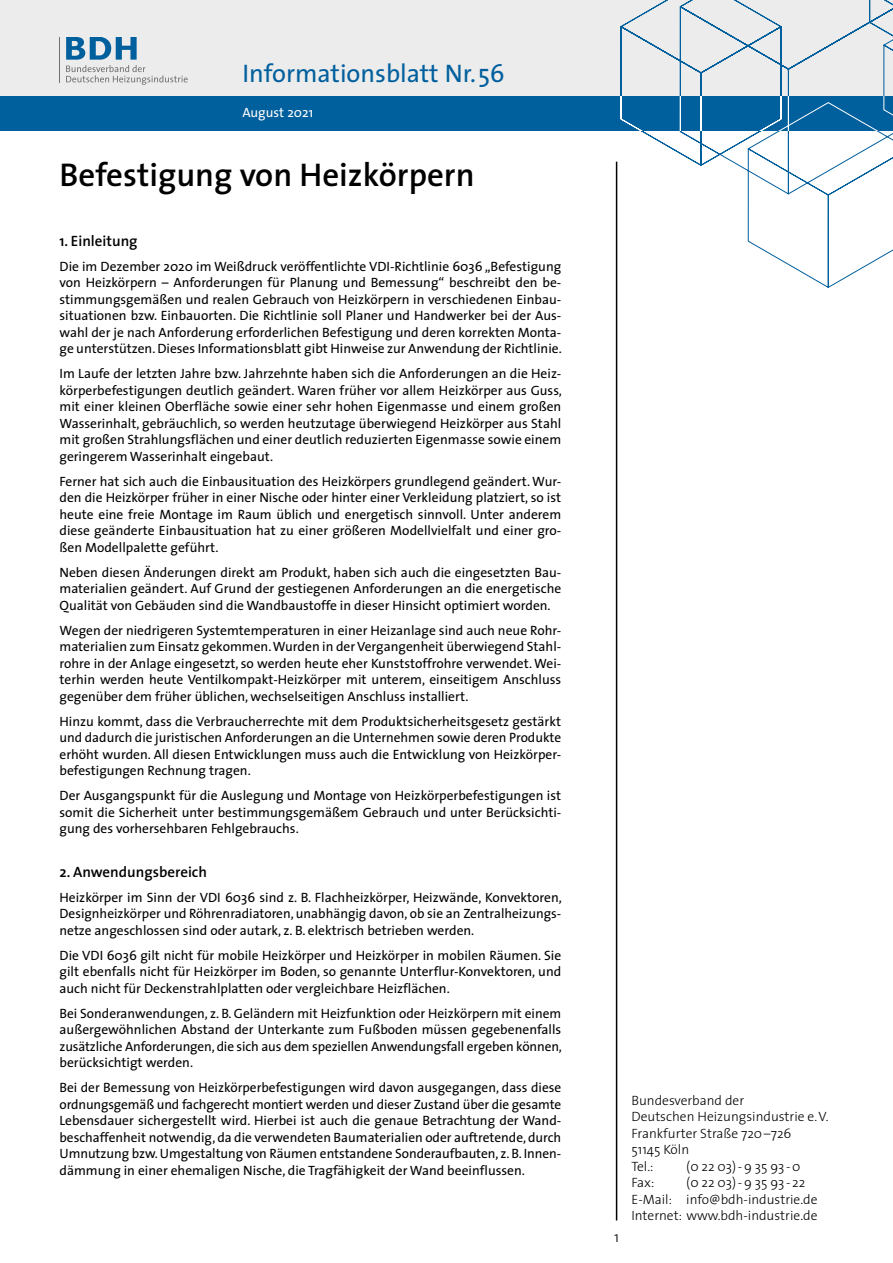
<style>
.page{position:relative;width:893px;height:1263px;background:#fff}
.page>*{position:absolute;margin:0;border:0;box-sizing:border-box;transform-origin:0 0}
.t1{font:600 33px "The Sans";color:#000}
.t2{font:25.5px "The Sans";color:#005f9d}
.t3{font:600 15px "The Sans";color:#000}
.t4{font:300 15px "The Sans";color:#000}
.t5{font:13.5px/16.5px "The Sans";color:#000;text-align:justify}
.t6{font:300 13.5px/16.5px "The Sans";color:#000}
.t7{font:13.5px "The Sans";color:#fff}
</style>
<div class="page">
<div style="left:0;top:0;width:893px;height:97px;background:#ececec"></div>
<svg style="left:620px;top:0;width:273px;height:288px"></svg>
<hr style="left:616px;top:162px;width:1px;height:1058px;background:#000">
<hr style="left:60px;top:37px;width:1px;height:45px;background:#706f6f">
<svg style="left:66px;top:37px;width:122px;height:48px"></svg>
<div style="left:0;top:97px;width:893px;height:34px;background:#005f9d"></div>
<svg style="left:620px;top:97px;width:273px;height:34px"></svg>
<h2 class="t2" style="left:242px;top:53px;width:264px">Informationsblatt Nr.56</h2>
<p class="t7" style="left:242px;top:102px;width:72px">August 2021</p>
<h1 class="t1" style="left:60px;top:147px;width:417px">Befestigung von Heizkörpern</h1>
<p class="t3" style="left:60px;top:228px;width:80px">1. Einleitung</p>
<p class="t5" style="left:60px;top:257px;width:504px">Die im Dezember 2020 im Weißdruck veröffentlichte VDI-Richtlinie 6036 „Befestigung von Heizkörpern – Anforderungen für Planung und Bemessung“ beschreibt den be&shy;stimmungsgemäßen und realen Gebrauch von Heizkörpern in verschiedenen Einbau&shy;situationen bzw. Einbauorten. Die Richtlinie soll Planer und Handwerker bei der Aus&shy;wahl der je nach Anforderung erforderlichen Befestigung und deren korrekten Monta&shy;ge unterstützen. Dieses Informationsblatt gibt Hinweise zur Anwendung der Richtlinie.</p>
<p class="t5" style="left:60px;top:365px;width:504px">Im Laufe der letzten Jahre bzw. Jahrzehnte haben sich die Anforderungen an die Heiz&shy;körperbefestigungen deutlich geändert. Waren früher vor allem Heizkörper aus Guss, mit einer kleinen Oberfläche sowie einer sehr hohen Eigenmasse und einem großen Wasserinhalt, gebräuchlich, so werden heutzutage überwiegend Heizkörper aus Stahl mit großen Strahlungsflächen und einer deutlich reduzierten Eigenmasse sowie einem geringerem Wasserinhalt eingebaut.</p>
<p class="t5" style="left:60px;top:472px;width:503px">Ferner hat sich auch die Einbausituation des Heizkörpers grundlegend geändert. Wur&shy;den die Heizkörper früher in einer Nische oder hinter einer Verkleidung platziert, so ist heute eine freie Montage im Raum üblich und energetisch sinnvoll. Unter anderem diese geänderte Einbausituation hat zu einer größeren Modellvielfalt und einer gro&shy;ßen Modellpalette geführt.</p>
<p class="t5" style="left:60px;top:563px;width:503px">Neben diesen Änderungen direkt am Produkt, haben sich auch die eingesetzten Bau&shy;materialien geändert. Auf Grund der gestiegenen Anforderungen an die energetische Qualität von Gebäuden sind die Wandbaustoffe in dieser Hinsicht optimiert worden.</p>
<p class="t5" style="left:60px;top:621px;width:503px">Wegen der niedrigeren Systemtemperaturen in einer Heizanlage sind auch neue Rohr&shy;materialien zum Einsatz gekommen. Wurden in der Vergangenheit überwiegend Stahl&shy;rohre in der Anlage eingesetzt, so werden heute eher Kunststoffrohre verwendet. Wei&shy;terhin werden heute Ventilkompakt-Heizkörper mit unterem, einseitigem Anschluss gegenüber dem früher üblichen, wechselseitigen Anschluss installiert.</p>
<p class="t5" style="left:60px;top:712px;width:503px">Hinzu kommt, dass die Verbraucherrechte mit dem Produktsicherheitsgesetz gestärkt und dadurch die juristischen Anforderungen an die Unternehmen sowie deren Produkte erhöht wurden. All diesen Entwicklungen muss auch die Entwicklung von Heizkörper&shy;befestigungen Rechnung tragen.</p>
<p class="t5" style="left:60px;top:787px;width:503px">Der Ausgangspunkt für die Auslegung und Montage von Heizkörperbefestigungen ist somit die Sicherheit unter bestimmungsgemäßem Gebrauch und unter Berücksichti&shy;gung des vorhersehbaren Fehlgebrauchs.</p>
<p class="t3" style="left:60px;top:859px;width:149px">2. Anwendungsbereich</p>
<p class="t5" style="left:60px;top:888px;width:504px">Heizkörper im Sinn der VDI 6036 sind z. B. Flachheizkörper, Heizwände, Konvektoren, Designheizkörper und Röhrenradiatoren, unabhängig davon, ob sie an Zentralheizungs&shy;netze angeschlossen sind oder autark, z. B. elektrisch betrieben werden.</p>
<p class="t5" style="left:60px;top:946px;width:503px">Die VDI 6036 gilt nicht für mobile Heizkörper und Heizkörper in mobilen Räumen. Sie gilt ebenfalls nicht für Heizkörper im Boden, so genannte Unterflur-Konvektoren, und auch nicht für Deckenstrahlplatten oder vergleichbare Heizflächen.</p>
<p class="t5" style="left:60px;top:1004px;width:504px">Bei Sonderanwendungen, z. B. Geländern mit Heizfunktion oder Heizkörpern mit einem außergewöhnlichen Abstand der Unterkante zum Fußboden müssen gegebenenfalls zusätzliche Anforderungen, die sich aus dem speziellen Anwendungsfall ergeben können, berücksichtigt werden.</p>
<p class="t5" style="left:60px;top:1079px;width:503px">Bei der Bemessung von Heizkörperbefestigungen wird davon ausgegangen, dass diese ordnungsgemäß und fachgerecht montiert werden und dieser Zustand über die gesamte Lebensdauer sichergestellt wird. Hierbei ist auch die genaue Betrachtung der Wand&shy;beschaffenheit notwendig, da die verwendeten Baumaterialien oder auftretende, durch Umnutzung bzw. Umgestaltung von Räumen entstandene Sonderaufbauten, z. B. Innen&shy;dämmung in einer ehemaligen Nische, die Tragfähigkeit der Wand beeinflussen.</p>
<p class="t4" style="left:614px;top:1225px;width:7px">1</p>
<p class="t6" style="left:631px;top:1092px;width:198px">Bundesverband der<br>Deutschen Heizungsindustrie e.V.<br>Frankfurter Straße 720–726<br>51145 Köln<br>Tel.:</p>
<p class="t6" style="left:686px;top:1158px;width:116px">(0 22 03)-9 35 93 -0</p>
<p class="t6" style="left:631px;top:1174px;width:188px;text-indent:55px">(0 22 03)-9 35 93 - 22<br>E-Mail: info@bdh-industrie.de<br>Internet: www.bdh-industrie.de</p>
<p class="t6" style="left:631px;top:1174px;width:24px">Fax:</p>
</div>
